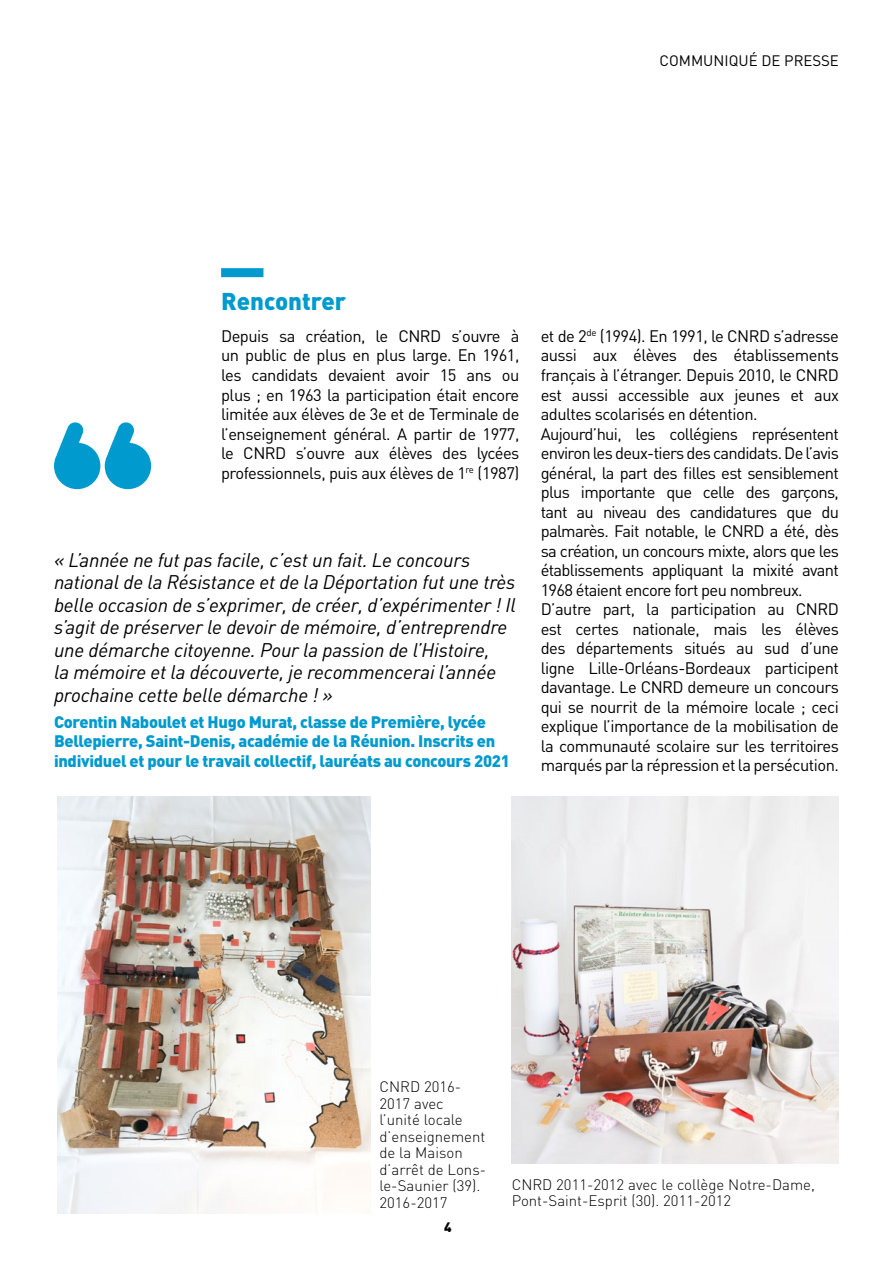
<style>
.page{position:relative;width:893px;height:1263px;background:#fff}
.page>*{position:absolute;margin:0;border:0;box-sizing:border-box;transform-origin:0 0}
.t1{font:900 24px "DIN";color:#009ace}
.t2{font:italic 19.5px/22.5px "DIN";letter-spacing:-.01em;color:#000}
.t3{font:16.5px/19.5px "DIN";letter-spacing:-.03em;color:#000;text-align:justify}
.t4{font:900 16.5px/19.5px "DIN";letter-spacing:-.02em;color:#009ace}
.t5{font:300 15px/16.5px "DIN";color:#000}
.t6{font:15px "DIN";color:#000}
.t7{font:900 13.5px "DIN";color:#000}
</style>
<div class="page">
<div style="left:221px;top:268px;width:42px;height:9px;background:#009ace"></div>
<img style="left:58px;top:796px;width:312px;height:417px">
<img style="left:511px;top:796px;width:328px;height:367px">
<div style="left:54px;top:443px;width:46px;height:46px;background:#009ace;border-radius:50%"></div>
<svg style="left:56px;top:422px;width:28px;height:35px"></svg>
<div style="left:105px;top:443px;width:46px;height:46px;background:#009ace;border-radius:50%"></div>
<svg style="left:107px;top:422px;width:28px;height:34px"></svg>
<p class="t6" style="left:659px;top:51px;width:181px">COMMUNIQUÉ DE PRESSE</p>
<h1 class="t1" style="left:221px;top:285px;width:127px">Rencontrer</h1>
<p class="t3" style="left:221px;top:326px;width:300px">Depuis sa création, le CNRD s’ouvre à un public de plus en plus large. En 1961, les candidats devaient avoir 15 ans ou plus ; en 1963 la participation était encore limitée aux élèves de 3e et de Terminale de l’enseignement général. A partir de 1977, le CNRD s’ouvre aux élèves des lycées professionnels, puis aux élèves de 1<sup>re</sup> (1987)</p>
<p class="t3" style="left:541px;top:326px;width:300px;text-align:left">et de 2<sup>de</sup> (1994). En 1991, le CNRD s’adresse aussi aux élèves des établissements français à l’étranger. Depuis 2010, le CNRD est aussi accessible aux jeunes et aux adultes scolarisés en détention.<br>Aujourd’hui, les collégiens représentent environ les deux-tiers des candidats. De l’avis général, la part des filles est sensiblement plus importante que celle des garçons, tant au niveau des candidatures que du palmarès. Fait notable, le CNRD a été, dès sa création, un concours mixte, alors que les établissements appliquant la mixité avant 1968 étaient encore fort peu nombreux.<br>D’autre part, la participation au CNRD est certes nationale, mais les élèves des départements situés au sud d’une ligne Lille-Orléans-Bordeaux participent davantage. Le CNRD demeure un concours qui se nourrit de la mémoire locale ; ceci explique l’importance de la mobilisation de la communauté scolaire sur les territoires marqués par la répression et la persécution.</p>
<p class="t2" style="left:54px;top:548px;width:463px">« L’année ne fut pas facile, c’est un fait. Le concours national de la Résistance et de la Déportation fut une très belle occasion de s’exprimer, de créer, d’expérimenter ! Il s’agit de préserver le devoir de mémoire, d’entreprendre une démarche citoyenne. Pour la passion de l’Histoire,<br>la mémoire et la découverte, je recommencerai l’année prochaine cette belle démarche ! »</p>
<p class="t4" style="left:54px;top:711px;width:457px">Corentin Naboulet et Hugo Murat, classe de Première, lycée<br>Bellepierre, Saint-Denis, académie de la Réunion. Inscrits en individuel et pour le travail collectif, lauréats au concours 2021</p>
<p class="t5" style="left:379px;top:1078px;width:108px">CNRD 2016-<br>2017 avec l’unité locale d’enseignement de la Maison d’arrêt de Lons&shy;le-Saunier (39).<br>2016-2017</p>
<p class="t7" style="left:444px;top:1218px;width:9px">4</p>
<p class="t5" style="left:512px;top:1176px;width:305px">CNRD 2011-2012 avec le collège Notre-Dame,<br>Pont-Saint-Esprit (30). 2011-2012</p>
</div>
